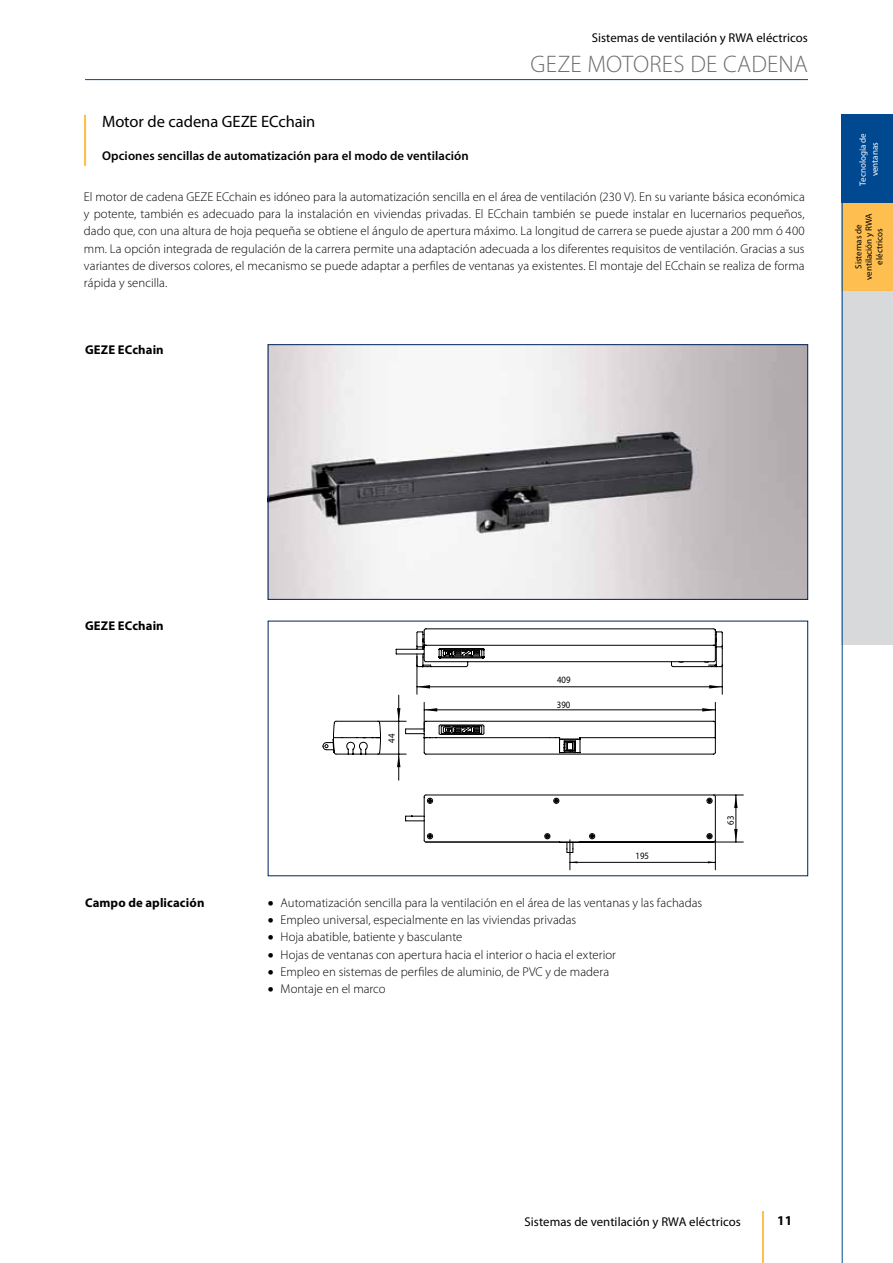
<style>
.page{position:relative;width:893px;height:1263px;background:#fff}
.page>*{position:absolute;margin:0;border:0;box-sizing:border-box;transform-origin:0 0}
.t1{font:300 24px "Myriad Pro";color:#6d6e71}
.t2{font:16.5px "Myriad Pro";letter-spacing:-.005em;color:#000}
.t3{font:700 13.5px "Myriad Pro";color:#000}
.t4{font:300 12.75px/17.2px "Myriad Pro";color:#000;text-align:justify}
.t5{font:12.75px "Myriad Pro";letter-spacing:.005em;color:#000}
.t6{font:600 12.75px "Myriad Pro";letter-spacing:.005em;color:#000}
.t7{font:700 12.75px "Myriad Pro";letter-spacing:.01em;color:#000}
.t8{font:9.75px "Myriad Pro";color:#000;scale:.9 1}
.t9{font:9px/10.5px "Myriad Pro";color:#000;text-align:center}
.t10{font:9px/12px "Myriad Pro";color:#fff;text-align:center}
</style>
<div class="page">
<hr style="left:84px;top:115px;width:2px;height:51px;background:#febe50">
<img style="left:270px;top:346px;width:536px;height:252px">
<div style="left:268px;top:344px;width:540px;height:256px;border:1px solid #00225b"></div>
<svg style="left:323px;top:628px;width:400px;height:225px"></svg>
<svg style="left:325px;top:665px;width:387px;height:178px"></svg>
<hr style="left:417px;top:686px;width:305px;height:1px;background:#000">
<hr style="left:417px;top:657px;width:1px;height:37px;background:#000">
<svg style="left:417px;top:685px;width:13px;height:3px"></svg>
<svg style="left:704px;top:630px;width:19px;height:64px"></svg>
<hr style="left:424px;top:709px;width:291px;height:1px;background:#000">
<hr style="left:715px;top:702px;width:1px;height:35px;background:#000">
<svg style="left:424px;top:702px;width:61px;height:36px"></svg>
<svg style="left:702px;top:708px;width:13px;height:3px"></svg>
<hr style="left:736px;top:795px;width:1px;height:47px;background:#000">
<svg style="left:708px;top:795px;width:35px;height:13px"></svg>
<svg style="left:708px;top:829px;width:35px;height:14px"></svg>
<hr style="left:398px;top:721px;width:1px;height:33px;background:#000">
<svg style="left:378px;top:695px;width:28px;height:27px"></svg>
<svg style="left:327px;top:749px;width:79px;height:31px"></svg>
<hr style="left:570px;top:862px;width:145px;height:1px;background:#000">
<hr style="left:715px;top:840px;width:1px;height:30px;background:#000">
<svg style="left:560px;top:840px;width:20px;height:30px"></svg>
<hr style="left:85px;top:79px;width:723px;height:1px;background:#004990">
<hr style="left:762px;top:1212px;width:2px;height:51px;background:#febe50">
<div style="left:842px;top:115px;width:51px;height:88px;background:#004990"></div>
<div style="left:842px;top:203px;width:51px;height:88px;background:#febe50"></div>
<div style="left:842px;top:291px;width:51px;height:89px;background:#d8d9da"></div>
<div style="left:842px;top:379px;width:51px;height:89px;background:#d8d9da"></div>
<div style="left:842px;top:468px;width:51px;height:88px;background:#d8d9da"></div>
<div style="left:842px;top:556px;width:51px;height:88px;background:#d8d9da"></div>
<hr style="left:842px;top:202px;width:1px;height:1061px;background:#004990">
<p class="t5" style="left:592px;top:30px;width:218px">Sistemas de ventilación y RWA eléctricos</p>
<h1 class="t1" style="left:531px;top:50px;width:72px">GEZE motores</h1>
<h1 class="t1" style="left:690px;top:50px;width:48px">de cadena</h1>
<p class="t2" style="left:102px;top:111px;width:215px">Motor de cadena GEZE ECchain</p>
<p class="t6" style="left:102px;top:148px;width:368px">Opciones sencillas de automatización para el modo de ventilación</p>
<p class="t4" style="left:84px;top:188px;width:722px">El motor de cadena GEZE ECchain es idóneo para la automatización sencilla en el área de ventilación (230 V). En su variante básica económica y potente, también es adecuado para la instalación en viviendas privadas. El ECchain también se puede instalar en lucernarios pequeños, dado que, con una altura de hoja pequeña se obtiene el ángulo de apertura máximo. La longitud de carrera se puede ajustar a 200 mm ó 400 mm. La opción integrada de regulación de la carrera permite una adaptación adecuada a los diferentes requisitos de ventilación. Gracias a sus variantes de diversos colores, el mecanismo se puede adaptar a perfiles de ventanas ya existentes. El montaje del ECchain se realiza de forma rápida y sencilla.</p>
<p class="t7" style="left:85px;top:341px;width:80px">GEZE ECchain</p>
<p class="t10" style="left:857px;top:186px;width:54px;rotate:-90deg">Tecnología de ventanas</p>
<p class="t9" style="left:853px;top:280px;width:68px;rotate:-90deg">Sistemas de ventilación y RWA eléctricos</p>
<p class="t7" style="left:85px;top:618px;width:80px">GEZE ECchain</p>
<p class="t8" style="left:386px;top:743px;width:11px;rotate:-90deg">44</p>
<p class="t8" style="left:557px;top:674px;width:16px">409</p>
<p class="t8" style="left:557px;top:698px;width:16px">390</p>
<p class="t8" style="left:635px;top:850px;width:16px">195</p>
<p class="t7" style="left:85px;top:894px;width:121px">Campo de aplicación</p>
<p class="t4" style="left:268px;top:894px;width:436px">• Automatización sencilla para la ventilación en el área de las ventanas y las fachadas</p>
<p class="t4" style="left:268px;top:911px;width:310px">• Empleo universal, especialmente en las viviendas privadas</p>
<p class="t4" style="left:268px;top:928px;width:196px">• Hoja abatible, batiente y basculante</p>
<p class="t4" style="left:268px;top:945px;width:350px">• Hojas de ventanas con apertura hacia el interior o hacia el exterior</p>
<p class="t4" style="left:268px;top:963px;width:343px">• Empleo en sistemas de perfiles de aluminio, de PVC y de madera</p>
<p class="t4" style="left:268px;top:980px;width:119px">• Montaje en el marco</p>
<p class="t8" style="left:724px;top:824px;width:11px;rotate:-90deg">63</p>
<p class="t5" style="left:525px;top:1213px;width:218px">Sistemas de ventilación y RWA eléctricos</p>
<p class="t3" style="left:777px;top:1212px;width:16px">11</p>
</div>
